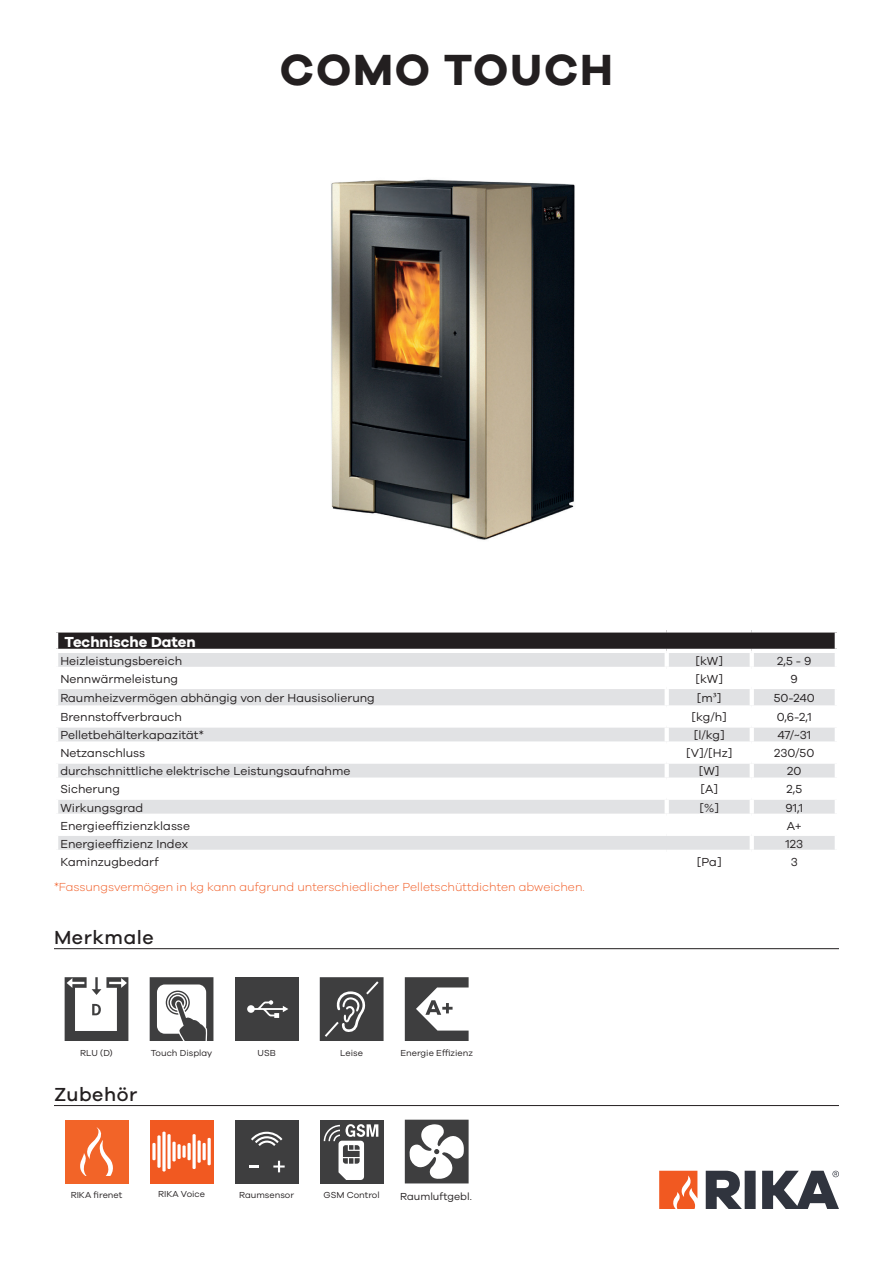
<style>
.page{position:relative;width:893px;height:1263px;background:#fff}
.page>*{position:absolute;margin:0;border:0;box-sizing:border-box;transform-origin:0 0}
.CH_-_CoverHeader{font:700 45px "Galano Grotesque";letter-spacing:.04em;color:#231f20}
.H2_-_SubHeader_Fixed{font:500 19.5px "Galano Grotesque";letter-spacing:.03em;color:#231f20}
.Header_left{font:700 15px "Galano Grotesque";color:#fff}
.Standard_BodyText{font:12px "Galano Grotesque";color:#231f20}
.t1{font:300 12px "Galano Grotesque";color:#f15921}
.Standard_BodyText-2{font:10.5px "Galano Grotesque";color:#231f20}
.Standard_BodyText-3{font:9px "Galano Grotesque";color:#231f20}
.s1{font-family:"Minion Pro"}
</style>
<div class="page">
<img style="left:331px;top:179px;width:244px;height:361px">
<svg style="left:659px;top:1171px;width:38px;height:38px"></svg>
<svg style="left:706px;top:1171px;width:133px;height:38px"></svg>
<hr style="left:54px;top:948px;width:785px;height:1px;background:#231f20">
<svg style="left:65px;top:977px;width:63px;height:64px"></svg>
<svg style="left:150px;top:977px;width:63px;height:64px"></svg>
<div style="left:235px;top:977px;width:63px;height:64px;background:#3e3e3f"></div>
<svg style="left:247px;top:1000px;width:41px;height:18px"></svg>
<svg style="left:320px;top:977px;width:64px;height:64px;background:#535354"></svg>
<svg style="left:405px;top:977px;width:64px;height:64px"></svg>
<hr style="left:54px;top:1105px;width:785px;height:1px;background:#231f20">
<div style="left:65px;top:1120px;width:63px;height:63px;background:#f26428"></div>
<svg style="left:80px;top:1127px;width:33px;height:49px"></svg>
<div style="left:150px;top:1120px;width:63px;height:63px;background:#f15921"></div>
<svg style="left:152px;top:1143px;width:4px;height:17px"></svg>
<svg style="left:157px;top:1135px;width:4px;height:33px"></svg>
<svg style="left:162px;top:1131px;width:4px;height:40px"></svg>
<svg style="left:167px;top:1134px;width:4px;height:35px"></svg>
<svg style="left:172px;top:1141px;width:4px;height:20px"></svg>
<svg style="left:177px;top:1144px;width:4px;height:15px"></svg>
<svg style="left:182px;top:1145px;width:4px;height:13px"></svg>
<svg style="left:187px;top:1143px;width:4px;height:17px"></svg>
<svg style="left:192px;top:1134px;width:4px;height:35px"></svg>
<hr style="left:198px;top:1140px;width:3px;height:23px;background:#fff">
<hr style="left:203px;top:1143px;width:3px;height:17px;background:#fff">
<hr style="left:208px;top:1138px;width:3px;height:27px;background:#fff">
<div style="left:235px;top:1120px;width:63px;height:63px;background:#3e3e3f"></div>
<svg style="left:250px;top:1165px;width:9px;height:2px"></svg>
<svg style="left:273px;top:1161px;width:12px;height:11px"></svg>
<svg style="left:251px;top:1131px;width:32px;height:15px"></svg>
<div style="left:320px;top:1120px;width:64px;height:63px;background:#3e3e3f"></div>
<svg style="left:324px;top:1124px;width:54px;height:56px"></svg>
<svg style="left:405px;top:1120px;width:64px;height:63px"></svg>
<div style="left:56px;top:630px;width:781px;height:21px;background:#231f20"></div>
<div style="left:58px;top:653px;width:777px;height:14px;background:#e1e2e4"></div>
<svg style="left:58px;top:689px;width:777px;height:161px;fill:#e1e2e4"></svg>
<hr style="left:54px;top:628px;width:613px;height:4px;background:#fff">
<hr style="left:54px;top:632px;width:4px;height:17px;background:#fff">
<hr style="left:667px;top:628px;width:85px;height:4px;background:#fff">
<hr style="left:752px;top:628px;width:87px;height:4px;background:#fff">
<hr style="left:835px;top:632px;width:4px;height:17px;background:#fff">
<hr style="left:54px;top:649px;width:613px;height:4px;background:#fff">
<hr style="left:667px;top:649px;width:85px;height:4px;background:#fff">
<hr style="left:665px;top:653px;width:4px;height:14px;background:#fff">
<hr style="left:752px;top:649px;width:87px;height:4px;background:#fff">
<hr style="left:750px;top:653px;width:4px;height:14px;background:#fff">
<hr style="left:665px;top:689px;width:4px;height:16px;background:#fff">
<hr style="left:750px;top:689px;width:4px;height:16px;background:#fff">
<div style="left:54px;top:705px;width:613px;height:5px;background:#fff"></div>
<div style="left:667px;top:705px;width:85px;height:5px;background:#fff"></div>
<hr style="left:665px;top:710px;width:4px;height:13px;background:#fff">
<div style="left:752px;top:705px;width:87px;height:5px;background:#fff"></div>
<hr style="left:750px;top:710px;width:4px;height:13px;background:#fff">
<div style="left:54px;top:723px;width:613px;height:5px;background:#fff"></div>
<div style="left:667px;top:723px;width:85px;height:5px;background:#fff"></div>
<hr style="left:665px;top:728px;width:4px;height:13px;background:#fff">
<div style="left:752px;top:723px;width:87px;height:5px;background:#fff"></div>
<hr style="left:750px;top:728px;width:4px;height:13px;background:#fff">
<div style="left:54px;top:741px;width:613px;height:5px;background:#fff"></div>
<div style="left:667px;top:741px;width:85px;height:5px;background:#fff"></div>
<hr style="left:665px;top:746px;width:4px;height:13px;background:#fff">
<div style="left:752px;top:741px;width:87px;height:5px;background:#fff"></div>
<hr style="left:750px;top:746px;width:4px;height:13px;background:#fff">
<div style="left:54px;top:759px;width:613px;height:5px;background:#fff"></div>
<div style="left:667px;top:759px;width:85px;height:5px;background:#fff"></div>
<hr style="left:665px;top:764px;width:4px;height:13px;background:#fff">
<div style="left:752px;top:759px;width:87px;height:5px;background:#fff"></div>
<hr style="left:750px;top:764px;width:4px;height:13px;background:#fff">
<div style="left:54px;top:777px;width:613px;height:5px;background:#fff"></div>
<div style="left:667px;top:777px;width:85px;height:5px;background:#fff"></div>
<hr style="left:665px;top:782px;width:4px;height:13px;background:#fff">
<div style="left:752px;top:777px;width:87px;height:5px;background:#fff"></div>
<hr style="left:750px;top:782px;width:4px;height:13px;background:#fff">
<div style="left:54px;top:795px;width:613px;height:5px;background:#fff"></div>
<div style="left:667px;top:795px;width:85px;height:5px;background:#fff"></div>
<hr style="left:665px;top:800px;width:4px;height:14px;background:#fff">
<div style="left:752px;top:795px;width:87px;height:5px;background:#fff"></div>
<hr style="left:750px;top:800px;width:4px;height:14px;background:#fff">
<hr style="left:54px;top:814px;width:613px;height:4px;background:#fff">
<hr style="left:667px;top:814px;width:85px;height:4px;background:#fff">
<hr style="left:752px;top:814px;width:87px;height:4px;background:#fff">
<hr style="left:750px;top:818px;width:4px;height:14px;background:#fff">
<hr style="left:54px;top:832px;width:613px;height:4px;background:#fff">
<hr style="left:667px;top:832px;width:85px;height:4px;background:#fff">
<hr style="left:752px;top:832px;width:87px;height:4px;background:#fff">
<hr style="left:750px;top:836px;width:4px;height:14px;background:#fff">
<p class="CH_-_CoverHeader" style="left:280px;top:42px;width:335px">COMO TOUCH</p>
<p class="Header_left" style="left:65px;top:632px;width:133px">Technische Daten</p>
<p class="Standard_BodyText" style="left:60px;top:653px;width:123px">Heizleistungsbereich</p>
<p class="Standard_BodyText" style="left:695px;top:653px;width:29px">[kW]</p>
<p class="Standard_BodyText" style="left:777px;top:653px;width:36px">2,5 - 9</p>
<p class="Standard_BodyText" style="left:60px;top:671px;width:119px">Nennwärmeleistung</p>
<p class="Standard_BodyText" style="left:695px;top:671px;width:29px">[kW]</p>
<p class="Standard_BodyText" style="left:791px;top:671px;width:9px">9</p>
<p class="Standard_BodyText" style="left:60px;top:691px;width:316px">Raumheizvermögen abhängig von der Hausisolierung</p>
<p class="Standard_BodyText" style="left:697px;top:691px;width:26px">[m<span class="s1">³</span>]</p>
<p class="Standard_BodyText" style="left:774px;top:691px;width:43px">50-240</p>
<p class="Standard_BodyText" style="left:60px;top:710px;width:123px">Brennstoffverbrauch</p>
<p class="Standard_BodyText" style="left:691px;top:710px;width:37px">[kg/h]</p>
<p class="Standard_BodyText" style="left:777px;top:710px;width:36px">0,6-2,1</p>
<p class="Standard_BodyText" style="left:60px;top:728px;width:145px">Pelletbehälterkapazität*</p>
<p class="Standard_BodyText" style="left:694px;top:728px;width:33px">[l/kg]</p>
<p class="Standard_BodyText" style="left:777px;top:728px;width:35px">47/~31</p>
<p class="Standard_BodyText" style="left:60px;top:746px;width:86px">Netzanschluss</p>
<p class="Standard_BodyText" style="left:686px;top:746px;width:48px">[V]/[Hz]</p>
<p class="Standard_BodyText" style="left:774px;top:746px;width:42px">230/50</p>
<p class="Standard_BodyText" style="left:60px;top:764px;width:292px">durchschnittliche elektrische Leistungsaufnahme</p>
<p class="Standard_BodyText" style="left:699px;top:764px;width:22px">[W]</p>
<p class="Standard_BodyText" style="left:787px;top:764px;width:16px">20</p>
<p class="Standard_BodyText" style="left:60px;top:782px;width:61px">Sicherung</p>
<p class="Standard_BodyText" style="left:700px;top:782px;width:19px">[A]</p>
<p class="Standard_BodyText" style="left:786px;top:782px;width:17px">2,5</p>
<p class="Standard_BodyText" style="left:60px;top:800px;width:84px">Wirkungsgrad</p>
<p class="Standard_BodyText" style="left:699px;top:800px;width:21px">[%]</p>
<p class="Standard_BodyText" style="left:785px;top:800px;width:19px">91,1</p>
<p class="Standard_BodyText" style="left:60px;top:818px;width:131px">Energieeffizienzklasse</p>
<p class="Standard_BodyText" style="left:787px;top:818px;width:17px">A+</p>
<p class="Standard_BodyText" style="left:60px;top:836px;width:130px">Energieeffizienz Index</p>
<p class="Standard_BodyText" style="left:785px;top:836px;width:19px">123</p>
<p class="Standard_BodyText" style="left:60px;top:854px;width:100px">Kaminzugbedarf</p>
<p class="Standard_BodyText" style="left:697px;top:854px;width:26px">[Pa]</p>
<p class="Standard_BodyText" style="left:791px;top:854px;width:9px">3</p>
<p class="t1" style="left:54px;top:879px;width:532px">*Fassungsvermögen in kg kann aufgrund unterschiedlicher Pelletschüttdichten abweichen.</p>
<p class="H2_-_SubHeader_Fixed" style="left:54px;top:926px;width:101px">Merkmale</p>
<p class="Standard_BodyText-3" style="left:80px;top:1047px;width:34px">RLU (D)</p>
<p class="Standard_BodyText-3" style="left:151px;top:1047px;width:63px">Touch Display</p>
<p class="Standard_BodyText-3" style="left:258px;top:1047px;width:20px">USB</p>
<p class="Standard_BodyText-3" style="left:340px;top:1047px;width:24px">Leise</p>
<p class="Standard_BodyText-3" style="left:400px;top:1047px;width:74px">Energie Effizienz</p>
<p class="H2_-_SubHeader_Fixed" style="left:54px;top:1083px;width:85px">Zubehör</p>
<p class="Standard_BodyText-3" style="left:71px;top:1190px;width:53px">RIKA firenet</p>
<p class="Standard_BodyText-3" style="left:158px;top:1188px;width:48px">RIKA Voice</p>
<p class="Standard_BodyText-3" style="left:239px;top:1190px;width:56px">Raumsensor</p>
<p class="Standard_BodyText-3" style="left:324px;top:1190px;width:58px">GSM Control</p>
<p class="Standard_BodyText-2" style="left:400px;top:1190px;width:73px">Raumluftgebl.</p>
</div>
